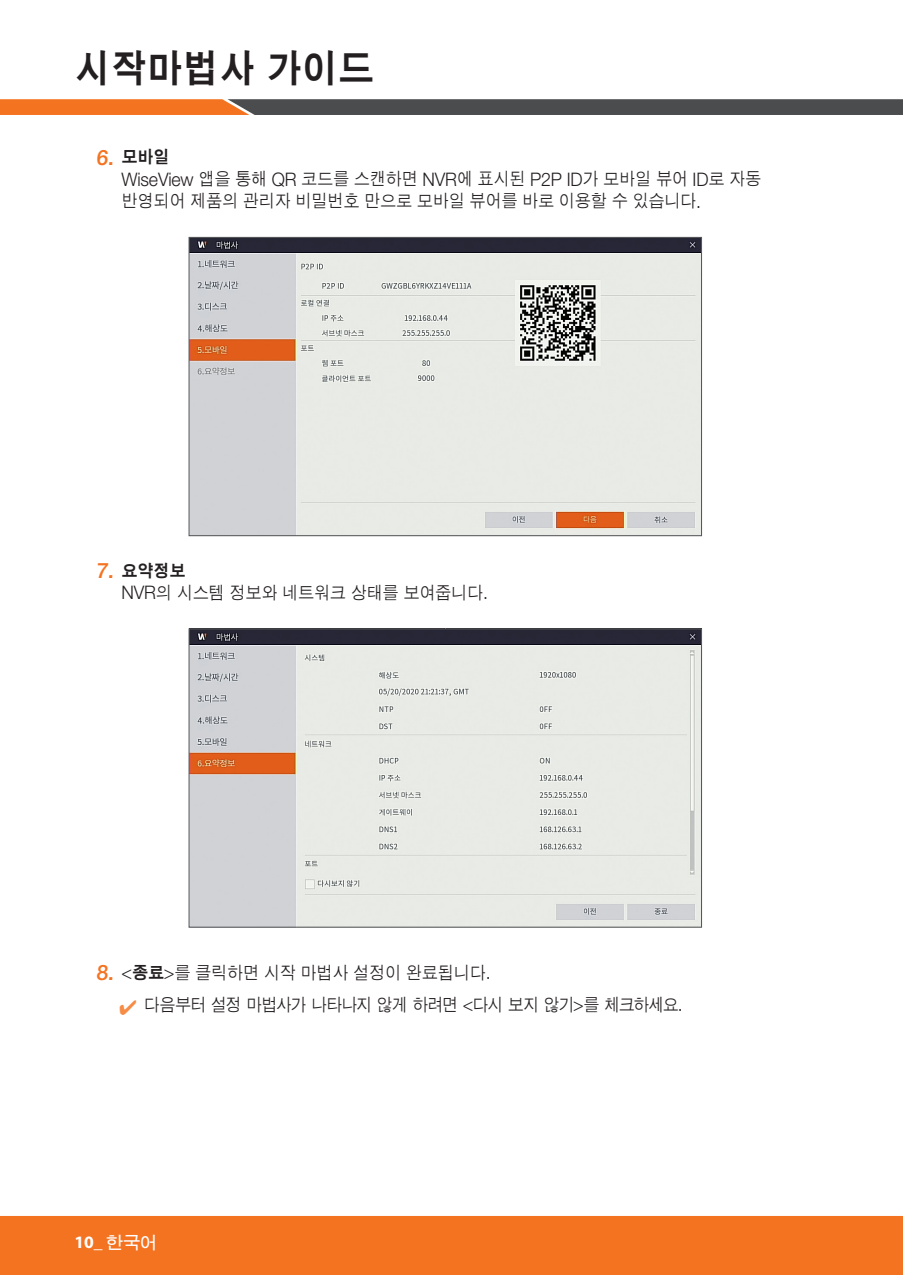
<style>
.page{position:relative;width:903px;height:1275px;background:#fff}
.page>*{position:absolute;margin:0;border:0;box-sizing:border-box;transform-origin:0 0}
.t1{font:37.98px "D Xgo Std 60";letter-spacing:.055em;color:#231f20;scale:.9 1}
.t2{font:16.97px/21.9px "D Xgo Std 20";letter-spacing:.04em;color:#231f20;scale:.9 1}
.t3{font:16.97px/31.8px "D Xgo Std 20";letter-spacing:.005em;color:#231f20;scale:.9 1}
.t4{font:16.97px "D Xgo Std 60";letter-spacing:.04em;color:#231f20;scale:.9 1}
.t5{font:16.97px "D Xgo Std 40";color:#fff}
.s1{font-family:"Helvetica Neue cp";font-weight:500;font-size:21.18px;color:#f47321}
.s2{font-family:"Helvetica Neue cp";font-weight:300;font-size:18.72px}
.s3{font-family:"D Xgo Std 60"}
.s4{font-family:"Myriad Pro";font-weight:700;font-size:17.5px}
.s5{font-family:"Myriad Pro";font-size:17.5px}
</style>
<div class="page">
<div style="left:0;top:1216px;width:903px;height:59px;background:#f47321"></div>
<svg style="left:0;top:99px;width:903px;height:16px;background:#7a5945"></svg>
<img style="left:191px;top:239px;width:509px;height:295px">
<div style="left:189px;top:237px;width:513px;height:299px;border:1px solid #57585a"></div>
<img style="left:191px;top:630px;width:509px;height:296px">
<div style="left:189px;top:628px;width:513px;height:300px;border:1px solid #57585a"></div>
<h1 class="t1" style="left:75px;top:49px;width:332px">시작마법사 가이드</h1>
<p class="t4" style="left:96px;top:149px;width:83px"><span class="s1">6.</span> 모바일</p>
<p class="t2" style="left:122px;top:169px;width:712px"><span class="s2">WiseView</span> 앱을 통해 <span class="s2">QR</span> 코드를 스캔하면 <span class="s2">NVR</span>에 표시된 <span class="s2">P2P ID</span>가 모바일 뷰어 <span class="s2">ID</span>로 자동 반영되어 제품의 관리자 비밀번호 만으로 모바일 뷰어를 바로 이용할 수 있습니다<span class="s2">.</span></p>
<p class="t4" style="left:96px;top:562px;width:100px"><span class="s1">7.</span> 요약정보</p>
<p class="t2" style="left:122px;top:582px;width:409px"><span class="s2">NVR</span>의 시스템 정보와 네트워크 상태를 보여줍니다<span class="s2">.</span></p>
<p class="t3" style="left:144px;top:957px;width:600px;text-indent:-48px"><span class="s1">8.</span> <span class="s2">&lt;</span><span class="s3">종료</span><span class="s2">&gt;</span>를 클릭하면 시작 마법사 설정이 완료됩니다<span class="s2">.<br></span>다음부터 설정 마법사가 나타나지 않게 하려면 <span class="s2">&lt;</span>다시 보지 않기<span class="s2">&gt;</span>를 체크하세요<span class="s2">.</span></p>
<p class="t5" style="left:74px;top:1234px;width:84px"><span class="s4">10</span><span class="s5">_</span> 한국어</p>
</div>
